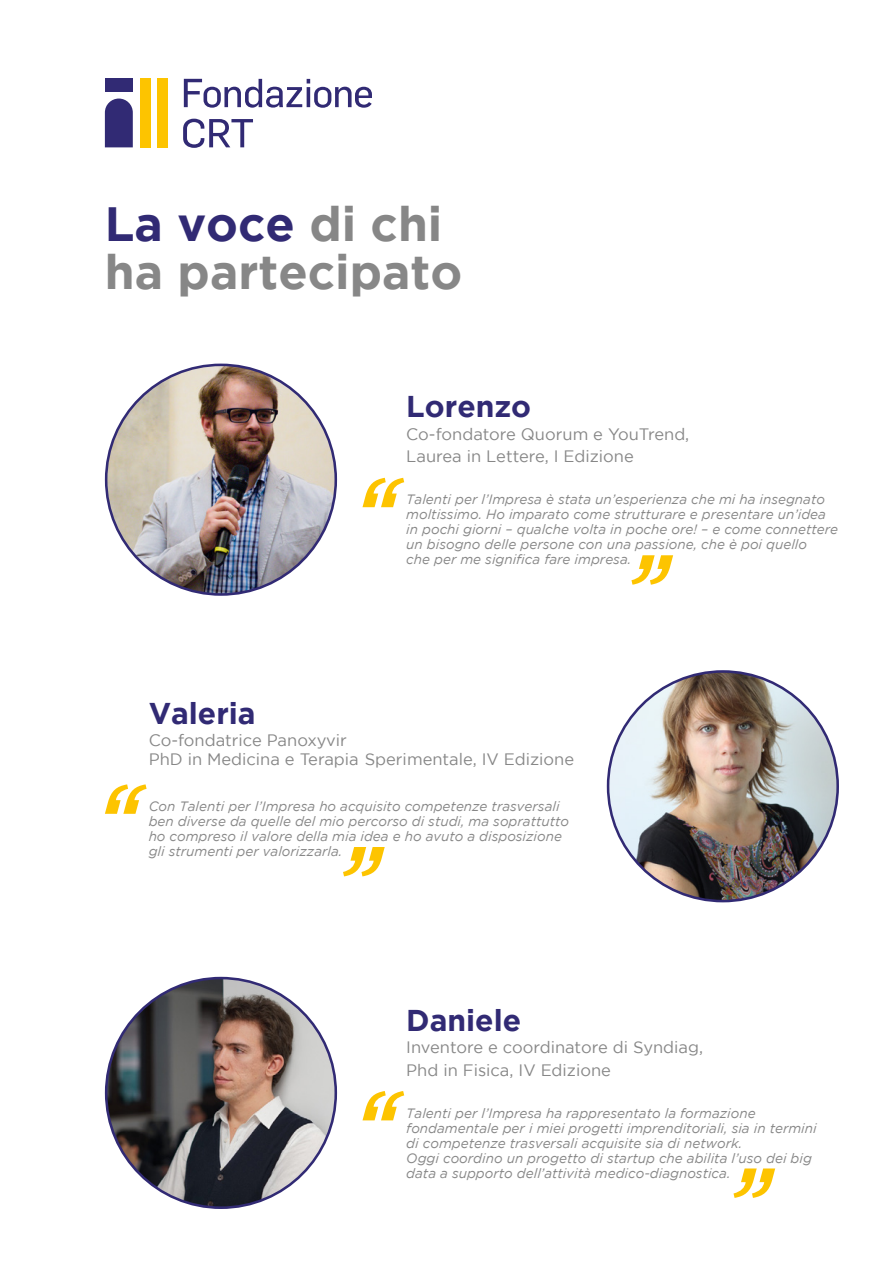
<style>
.page{position:relative;width:893px;height:1263px;background:#fff}
.page>*{position:absolute;margin:0;border:0;box-sizing:border-box;transform-origin:0 0}
.t1{font:700 48px/48px "Gotham";color:#878787}
.t2{font:700 30px "Gotham";color:#312a74}
.t3{font:16.5px/22.5px "Gotham";color:#878787}
.t4{font:italic 13.5px/15px "Gotham";color:#878787}
.s1{color:#312a74}
</style>
<div class="page">
<div style="left:140px;top:78px;width:10px;height:69px;background:#fdc400"></div>
<div style="left:157px;top:78px;width:11px;height:69px;background:#fdc400"></div>
<svg style="left:105px;top:99px;width:28px;height:48px"></svg>
<div style="left:105px;top:78px;width:28px;height:14px;background:#312a74"></div>
<svg style="left:184px;top:79px;width:188px;height:29px"></svg>
<svg style="left:183px;top:119px;width:70px;height:29px"></svg>
<svg style="left:631px;top:555px;width:42px;height:30px"></svg>
<svg style="left:733px;top:1168px;width:42px;height:30px"></svg>
<svg style="left:343px;top:847px;width:42px;height:29px"></svg>
<img style="left:106px;top:365px;width:230px;height:229px;border-radius:115px">
<img style="left:106px;top:978px;width:230px;height:230px;border-radius:115px">
<img style="left:608px;top:671px;width:230px;height:230px;border-radius:115px">
<svg style="left:362px;top:478px;width:42px;height:29px"></svg>
<svg style="left:362px;top:1091px;width:42px;height:29px"></svg>
<svg style="left:105px;top:784px;width:42px;height:30px"></svg>
<h1 class="t1" style="left:105px;top:199px;width:359px"><span class="s1">La voce</span> di chi ha partecipato</h1>
<h2 class="t2" style="left:406px;top:389px;width:126px">Lorenzo</h2>
<p class="t3" style="left:406px;top:422px;width:285px">Co-fondatore Quorum e YouTrend,<br>Laurea in Lettere, I Edizione</p>
<p class="t4" style="left:406px;top:492px;width:433px">Talenti per l’Impresa è stata un’esperienza che mi ha insegnato moltissimo. Ho imparato come strutturare e presentare un’idea in pochi giorni – qualche volta in poche ore! – e come connettere un bisogno delle persone con una passione, che è poi quello<br>che per me significa fare impresa.</p>
<h2 class="t2" style="left:149px;top:696px;width:109px">Valeria</h2>
<p class="t3" style="left:149px;top:731px;width:427px;line-height:18px">Co-fondatrice Panoxyvir<br>PhD in Medicina e Terapia Sperimentale, IV Edizione</p>
<p class="t4" style="left:149px;top:799px;width:422px">Con Talenti per l’Impresa ho acquisito competenze trasversali ben diverse da quelle del mio percorso di studi, ma soprattutto ho compreso il valore della mia idea e ho avuto a disposizione gli strumenti per valorizzarla.</p>
<h2 class="t2" style="left:406px;top:1003px;width:116px">Daniele</h2>
<p class="t3" style="left:406px;top:1036px;width:298px">Inventore e coordinatore di Syndiag,<br>Phd in Fisica, IV Edizione</p>
<p class="t4" style="left:406px;top:1105px;width:412px">Talenti per l’Impresa ha rappresentato la formazione fondamentale per i miei progetti imprenditoriali, sia in termini di competenze trasversali acquisite sia di network.<br>Oggi coordino un progetto di startup che abilita l’uso dei big data a supporto dell’attività medico-diagnostica.</p>
</div>
